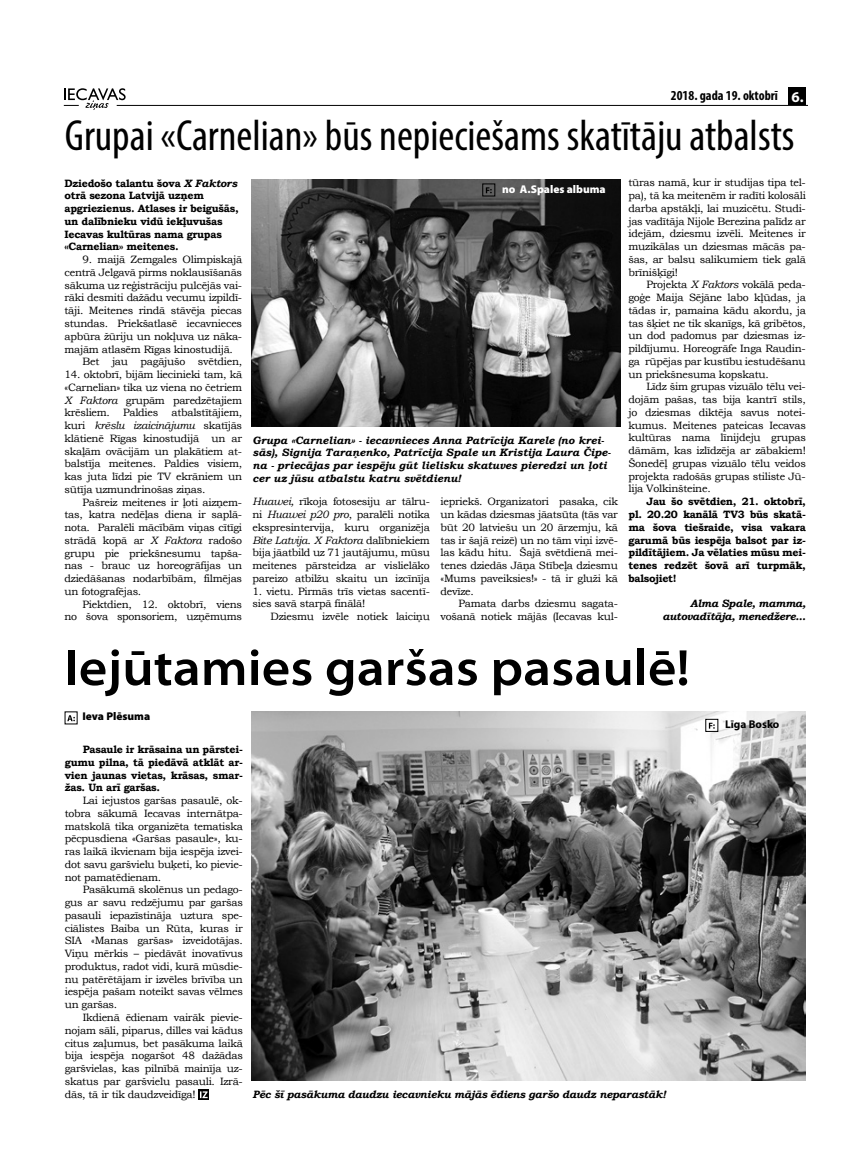
<style>
.page{position:relative;width:851px;height:1170px;background:#fff}
.page>*{position:absolute;margin:0;border:0;box-sizing:border-box;transform-origin:0 0}
.t1{font:600 semi-expanded 51.25px "Myriad Pro";color:#000}
.t2{font:condensed 43.75px "Myriad Pro";color:#000}
.t3{font:700 condensed 13.75px "Myriad Pro";color:#000}
.t4{font:900 11.25px "Myriad Pro";color:#fff}
.t5{font:900 11.25px "Myriad Pro";color:#000}
.t6{font:700 11.25px "Myriad Pro";color:#000}
.t7{font:10.62px/12.8px "Bookman Old Style";letter-spacing:-.025em;color:#000;text-align:justify}
.t8{font:700 10.62px/12.8px "Bookman Old Style";letter-spacing:-.025em;color:#000;text-align:justify}
.t9{font:italic 700 10.62px/12.8px "Bookman Old Style";color:#000}
.t10{font:italic 700 10.62px "Bookman Old Style";letter-spacing:-.02em;color:#000}
.t11{font:italic 700 10.62px/12.8px "Bookman Old Style";letter-spacing:-.025em;color:#000;text-align:right}
.s1{font-stretch:normal;font-size:15px;color:#fff}
.s2{font-style:italic}
</style>
<div class="page">
<hr style="left:117px;top:105px;width:689px;height:1px;background:#000">
<svg style="left:64px;top:88px;width:62px;height:22px"></svg>
<div style="left:788px;top:87px;width:18px;height:18px;background:#000"></div>
<svg style="left:67px;top:715px;width:8px;height:6px"></svg>
<img style="left:251px;top:179px;width:369px;height:247px">
<svg style="left:486px;top:187px;width:5px;height:6px"></svg>
<div style="left:482px;top:184px;width:13px;height:12px;border:1px solid #000"></div>
<svg style="left:198px;top:1089px;width:11px;height:10px"></svg>
<svg style="left:200px;top:1091px;width:7px;height:6px"></svg>
<img style="left:251px;top:711px;width:554px;height:369px">
<svg style="left:708px;top:722px;width:6px;height:6px"></svg>
<p class="t3" style="left:670px;top:87px;width:134px">2018. gada 19. oktobrī <span class="s1">6.</span></p>
<h2 class="t2" style="left:65px;top:109px;width:731px">Grupai «Carnelian» būs nepieciešams skatītāju atbalsts</h2>
<p class="t7" style="left:628px;top:176px;width:179px">tūras namā, kur ir studijas tipa tel&shy;pa), tā ka meitenēm ir radīti kolosāli darba apstākļi, lai muzicētu. Studi&shy;jas vadītāja Nijole Berezina palīdz ar idejām, dziesmu izvēli. Meitenes ir muzikālas un dziesmas mācās pa&shy;šas, ar balsu salikumiem tiek galā brīnišķīgi!</p>
<p class="t7" style="left:628px;top:278px;width:179px;text-indent:18px">Projekta <span class="s2">X Faktors</span> vokālā peda&shy;goģe Maija Sējāne labo kļūdas, ja tādas ir, pamaina kādu akordu, ja tas šķiet ne tik skanīgs, kā gribētos, un dod padomus par dziesmas iz&shy;pildījumu. Horeogrāfe Inga Raudin&shy;ga rūpējas par kustību iestudēšanu un priekšnesuma kopskatu.</p>
<p class="t7" style="left:628px;top:380px;width:179px;text-indent:18px">Līdz šim grupas vizuālo tēlu vei&shy;dojām pašas, tas bija kantrī stils, jo dziesmas diktēja savus notei&shy;kumus. Meitenes pateicas Iecavas kultūras nama līnijdeju grupas dāmām, kas izlīdzēja ar zābakiem!<br>Šonedēļ grupas vizuālo tēlu veidos projekta radošās grupas stiliste Jū&shy;lija Volkinšteine.</p>
<p class="t8" style="left:628px;top:495px;width:179px;text-indent:18px">Jau šo svētdien, 21. oktobrī, pl. 20.20 kanālā TV3 būs skatā&shy;ma šova tiešraide, visa vakara garumā būs iespēja balsot par iz&shy;pildītājiem. Ja vēlaties mūsu mei&shy;tenes redzēt šovā arī turpmāk, balsojiet!</p>
<p class="t11" style="left:662px;top:597px;width:145px">Alma Spale, mamma, autovadītāja, menedžere...</p>
<p class="t8" style="left:64px;top:176px;width:175px;text-align:left">Dziedošo talantu šova <span class="s2">X Faktors </span>otrā sezona Latvijā uzņem apgriezienus. Atlases ir beigušās, un dalībnieku vidū iekļuvušas<br>Iecavas kultūras nama grupas «Carnelian» meitenes.</p>
<p class="t7" style="left:82px;top:253px;width:161px">9. maijā Zemgales Olimpiskajā</p>
<p class="t7" style="left:64px;top:266px;width:179px">centrā Jelgavā pirms noklausīšanās</p>
<p class="t7" style="left:64px;top:279px;width:179px">sākuma uz reģistrāciju pulcējās vai-</p>
<p class="t7" style="left:64px;top:291px;width:179px">rāki desmiti dažādu vecumu izpildī-</p>
<p class="t7" style="left:64px;top:304px;width:179px">tāji. Meitenes rindā stāvēja piecas</p>
<p class="t7" style="left:64px;top:317px;width:179px">stundas. Priekšatlasē iecavnieces</p>
<p class="t7" style="left:64px;top:330px;width:179px">apbūra žūriju un nokļuva uz nāka-</p>
<p class="t7" style="left:64px;top:342px;width:170px">majām atlasēm Rīgas kinostudijā.</p>
<p class="t7" style="left:82px;top:355px;width:161px">Bet jau pagājušo svētdien,</p>
<p class="t7" style="left:64px;top:368px;width:179px">14. oktobrī, bijām liecinieki tam, kā «Carnelian» tika uz viena no četriem <span class="s2">X Faktora</span> grupām paredzētajiem krēsliem. Paldies atbalstītājiem, kuri <span class="s2">krēslu izaicinājumu</span> skatījās klātienē Rīgas kinostudijā un ar skaļām ovācijām un plakātiem at&shy;balstīja meitenes. Paldies visiem, kas juta līdzi pie TV ekrāniem un sūtīja uzmundrinošas ziņas.</p>
<p class="t7" style="left:64px;top:495px;width:179px;text-indent:18px">Pašreiz meitenes ir ļoti aizņem&shy;tas, katra nedēļas diena ir saplā&shy;nota. Paralēli mācībām viņas cītīgi strādā kopā ar <span class="s2">X Faktora</span> radošo grupu pie priekšnesumu tapša&shy;nas - brauc uz horeogrāfijas un dziedāšanas nodarbībām, filmējas un fotografējas.</p>
<p class="t7" style="left:64px;top:597px;width:179px;text-align:right">Piektdien, 12. oktobrī, viens<br>no šova sponsoriem, uzņēmums</p>
<h1 class="t1" style="left:64px;top:639px;width:626px">Iejūtamies garšas pasaulē!</h1>
<p class="t4" style="left:502px;top:183px;width:105px">no A.Spales albuma</p>
<p class="t9" style="left:252px;top:433px;width:360px">Grupa «Carnelian» - iecavnieces Anna Patrīcija Karele (no krei&shy;sās), Signija Taraņenko, Patrīcija Spale un Kristija Laura Čipe&shy;na - priecājas par iespēju gūt lielisku skatuves pieredzi un ļoti cer uz jūsu atbalstu katru svētdienu!</p>
<p class="t7" style="left:440px;top:495px;width:179px">iepriekš. Organizatori pasaka, cik un kādas dziesmas jāatsūta (tās var būt 20 latviešu un 20 ārzemju, kā tas ir šajā reizē) un no tām viņi izvē&shy;las kādu hitu. Šajā svētdienā mei&shy;tenes dziedās Jāņa Stībeļa dziesmu «Mums paveiksies!» - tā ir gluži kā devīze.</p>
<p class="t7" style="left:440px;top:597px;width:179px;text-align:right">Pamata darbs dziesmu sagata&shy;vošanā notiek mājās (Iecavas kul-</p>
<p class="t7" style="left:252px;top:495px;width:179px"><span class="s2">Huawei,</span> rīkoja fotosesiju ar tālru&shy;ni <span class="s2">Huawei p20 pro</span>, paralēli notika ekspresintervija, kuru organizēja <span class="s2">Bite Latvija</span>. <span class="s2">X Faktora</span> dalībniekiem bija jāatbild uz 71 jautājumu, mūsu meitenes pārsteidza ar vislielāko pareizo atbilžu skaitu un izcīnīja</p>
<p class="t7" style="left:252px;top:584px;width:179px">1. vietu. Pirmās trīs vietas sacentī&shy;sies savā starpā finālā!</p>
<p class="t7" style="left:270px;top:610px;width:161px">Dziesmu izvēle notiek laiciņu</p>
<p class="t5" style="left:82px;top:710px;width:69px">Ieva Plēsuma</p>
<p class="t8" style="left:65px;top:743px;width:179px;text-indent:18px">Pasaule ir krāsaina un pārstei&shy;gumu pilna, tā piedāvā atklāt ar&shy;vien jaunas vietas, krāsas, smar&shy;žas. Un arī garšas.</p>
<p class="t7" style="left:65px;top:794px;width:179px;text-indent:18px">Lai iejustos garšas pasaulē, ok&shy;tobra sākumā Iecavas internātpa&shy;matskolā tika organizēta tematiska pēcpusdiena «Garšas pasaule», ku&shy;ras laikā ikvienam bija iespēja izvei&shy;dot savu garšvielu buķeti, ko pievie&shy;not pamatēdienam.</p>
<p class="t7" style="left:65px;top:883px;width:179px;text-indent:18px">Pasākumā skolēnus un pedago&shy;gus ar savu redzējumu par garšas pasauli iepazīstināja uztura spe&shy;ciālistes Baiba un Rūta, kuras ir SIA «Manas garšas» izveidotājas.<br>Viņu mērkis – piedāvāt inovatīvus produktus, radot vidi, kurā mūsdie&shy;nu patērētājam ir izvēles brīvība un iespēja pašam noteikt savas vēlmes un garšas.</p>
<p class="t7" style="left:65px;top:1010px;width:179px;text-indent:18px">Ikdienā ēdienam vairāk pievie&shy;nojam sāli, piparus, dilles vai kādus citus zaļumus, bet pasākuma laikā bija iespēja nogaršot 48 dažādas garšvielas, kas pilnībā mainīja uz&shy;skatus par garšvielu pasauli. Izrā&shy;dās, tā ir tik daudzveidīga!</p>
<p class="t10" style="left:252px;top:1086px;width:414px">Pēc šī pasākuma daudzu iecavnieku mājās ēdiens garšo daudz neparastāk!</p>
<p class="t6" style="left:725px;top:717px;width:56px">Līga Bosko</p>
</div>
